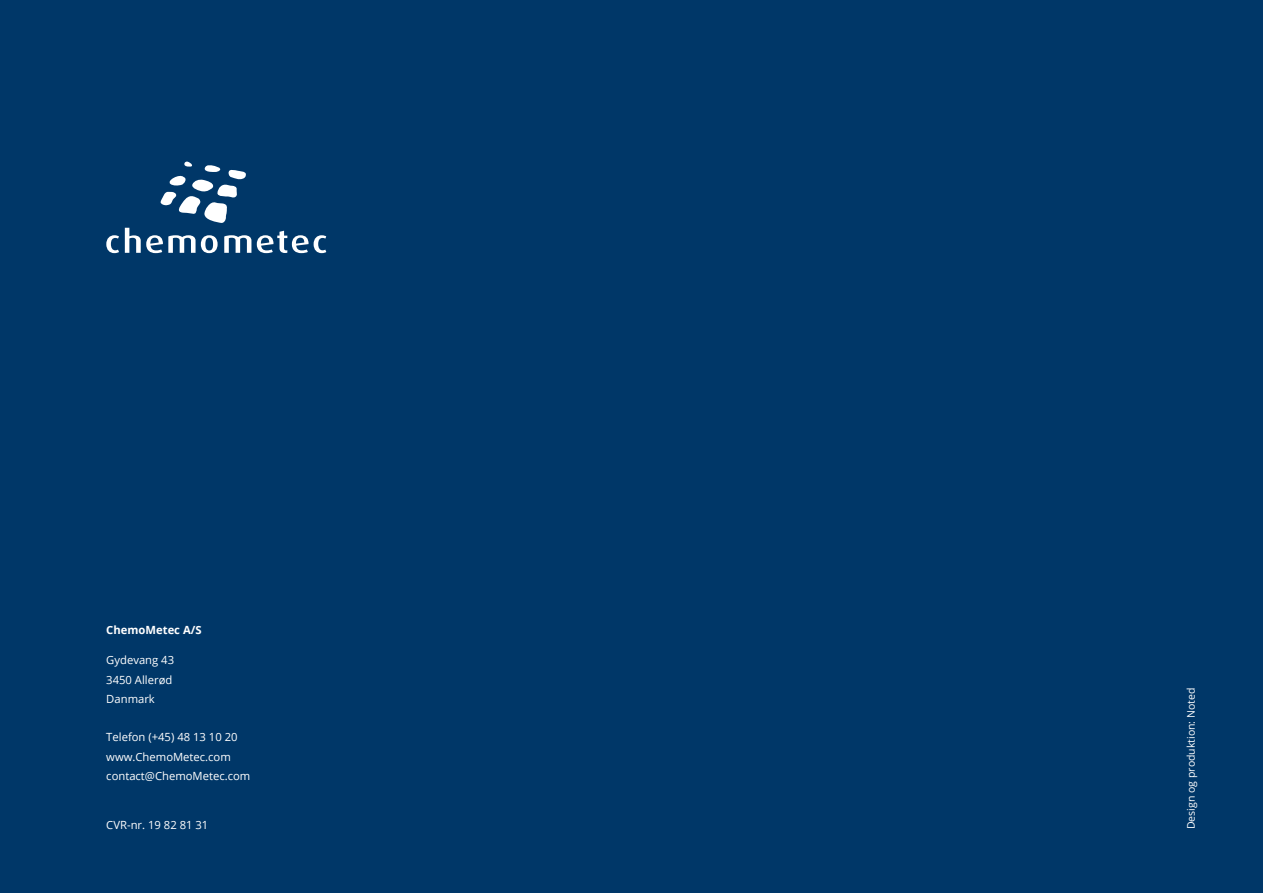
<style>
.page{position:relative;width:1263px;height:893px;background:#003768}
.page>*{position:absolute;margin:0;border:0;box-sizing:border-box;transform-origin:0 0}
.t1{font:11.25px/19.2px "Open Sans";color:#fff}
.t2{font:700 11.25px "Open Sans";color:#fff}
.t3{font:10.5px "Open Sans";color:#fff}
</style>
<div class="page">
<svg style="left:106px;top:235px;width:13px;height:18px"></svg>
<svg style="left:257px;top:231px;width:69px;height:22px"></svg>
<svg style="left:125px;top:162px;width:126px;height:91px"></svg>
<p class="t2" style="left:106px;top:622px;width:97px">ChemoMetec A/S</p>
<p class="t1" style="left:106px;top:650px;width:69px">Gydevang 43<br>3450 Allerød<br>Danmark</p>
<p class="t1" style="left:106px;top:727px;width:146px">Telefon (+45) 48 13 10 20 www.ChemoMetec.com contact@ChemoMetec.com</p>
<p class="t1" style="left:106px;top:815px;width:104px">CVR-nr. 19 82 81 31</p>
<p class="t3" style="left:1184px;top:829px;width:143px;rotate:-90deg">Design og produktion: Noted</p>
</div>
